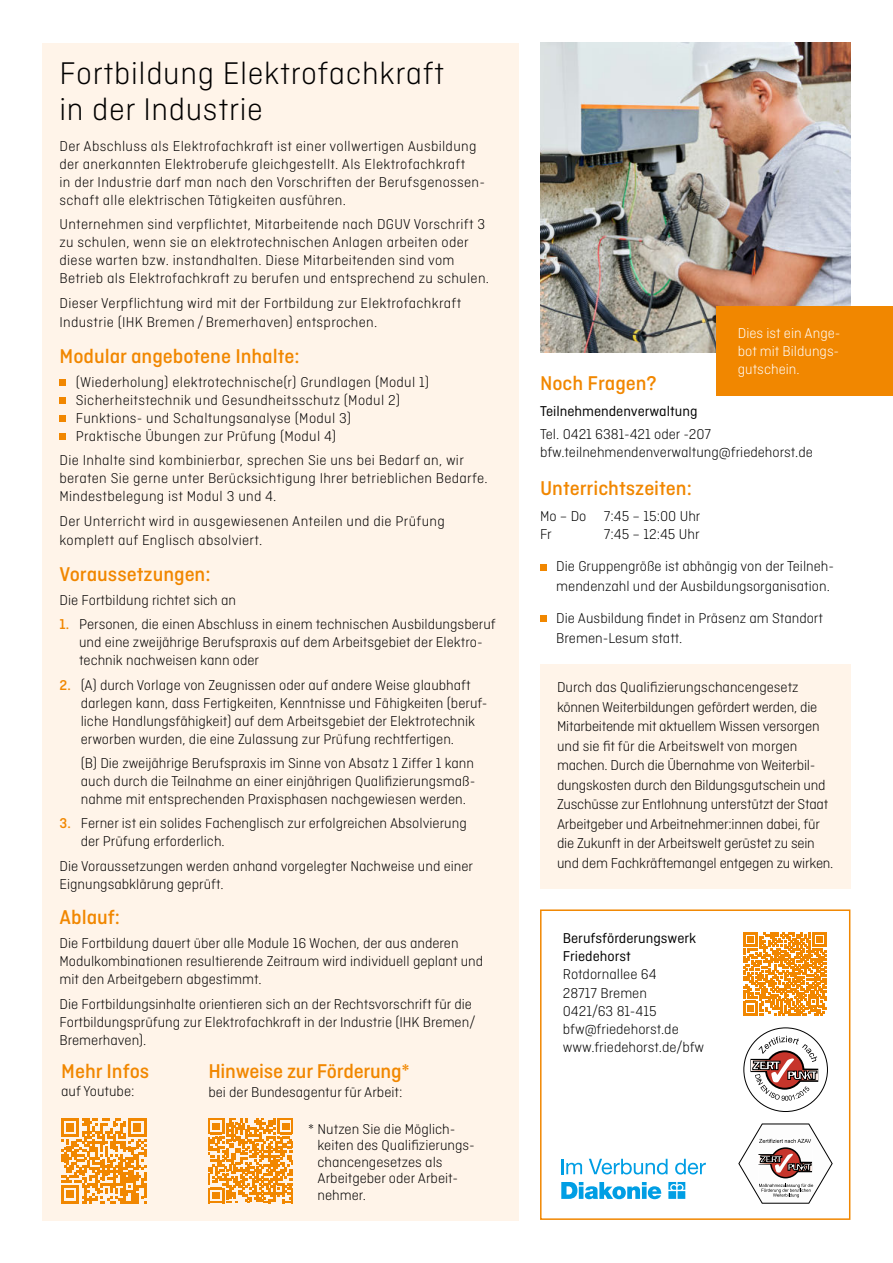
<style>
.page{position:relative;width:893px;height:1263px;background:#fff}
.page>*{position:absolute;margin:0;border:0;box-sizing:border-box;transform-origin:0 0}
.t1{font:300 33px/36px "Ciutadella";letter-spacing:.02em;color:#000}
.t2{font:500 21px "Ciutadella";color:#f18700}
.t3{font:300 15px/18px "Ciutadella";color:#000}
.t4{font:300 15px/18px "Ciutadella";letter-spacing:.02em;color:#000}
.t5{font:15px/18px "Ciutadella";color:#000}
.t6{font:300 15px/18px "Ciutadella";color:#fff}
.s1{font-weight:500;color:#f18700}
</style>
<div class="page">
<div style="left:43px;top:43px;width:476px;height:1177px;background:#fff4e9"></div>
<div style="left:60px;top:379px;width:6px;height:7px;background:#f18700"></div>
<div style="left:60px;top:397px;width:6px;height:7px;background:#f18700"></div>
<div style="left:60px;top:415px;width:6px;height:7px;background:#f18700"></div>
<div style="left:60px;top:433px;width:6px;height:7px;background:#f18700"></div>
<img style="left:540px;top:43px;width:310px;height:310px">
<svg style="left:540px;top:564px;width:6px;height:6px"></svg>
<svg style="left:540px;top:616px;width:6px;height:6px"></svg>
<div style="left:540px;top:909px;width:310px;height:311px;border:2px solid #f18700"></div>
<svg style="left:561px;top:1182px;width:124px;height:17px"></svg>
<svg style="left:561px;top:1159px;width:21px;height:15px"></svg>
<svg style="left:589px;top:1159px;width:78px;height:15px"></svg>
<svg style="left:675px;top:1159px;width:31px;height:15px"></svg>
<svg style="left:744px;top:932px;width:83px;height:83px"></svg>
<svg style="left:750px;top:1036px;width:68px;height:65px"></svg>
<svg style="left:738px;top:1123px;width:95px;height:80px"></svg>
<div style="left:540px;top:664px;width:310px;height:224px;background:#fff4e9"></div>
<div style="left:717px;top:306px;width:176px;height:89px;background:#f18700"></div>
<svg style="left:61px;top:1118px;width:85px;height:85px"></svg>
<svg style="left:208px;top:1118px;width:85px;height:85px"></svg>
<h1 class="t1" style="left:60px;top:56px;width:386px">Fortbildung Elektrofachkraft in der Industrie</h1>
<p class="t4" style="left:60px;top:138px;width:427px">Der Abschluss als Elektrofachkraft ist einer vollwertigen Ausbildung der anerkannten Elektroberufe gleichgestellt. Als Elektrofachkraft<br>in der Industrie darf man nach den Vorschriften der Berufsgenossen&shy;schaft alle elektrischen Tätigkeiten ausführen.</p>
<p class="t4" style="left:60px;top:216px;width:431px">Unternehmen sind verpflichtet, Mitarbeitende nach DGUV Vorschrift 3 zu schulen, wenn sie an elektrotechnischen Anlagen arbeiten oder diese warten bzw. instandhalten. Diese Mitarbeitenden sind vom Betrieb als Elektrofachkraft zu berufen und entsprechend zu schulen.</p>
<p class="t4" style="left:60px;top:294px;width:403px;line-height:19.5px">Dieser Verpflichtung wird mit der Fortbildung zur Elektrofachkraft<br>Industrie (IHK Bremen / Bremerhaven) entsprochen.</p>
<h2 class="t2" style="left:60px;top:346px;width:242px">Modular angebotene Inhalte:</h2>
<p class="t4" style="left:76px;top:373px;width:355px">(Wiederholung) elektrotechnische(r) Grundlagen (Modul 1)<br>Sicherheitstechnik und Gesundheitsschutz (Modul 2)<br>Funktions- und Schaltungsanalyse (Modul 3)<br>Praktische Übungen zur Prüfung (Modul 4)</p>
<p class="t4" style="left:60px;top:452px;width:430px">Die Inhalte sind kombinierbar, sprechen Sie uns bei Bedarf an, wir beraten Sie gerne unter Berücksichtigung Ihrer betrieblichen Bedarfe.<br>Mindestbelegung ist Modul 3 und 4.</p>
<p class="t4" style="left:60px;top:511px;width:387px;line-height:19.5px">Der Unterricht wird in ausgewiesenen Anteilen und die Prüfung komplett auf Englisch absolviert.</p>
<h2 class="t2" style="left:60px;top:564px;width:153px">Voraussetzungen:</h2>
<p class="t3" style="left:60px;top:591px;width:178px">Die Fortbildung richtet sich an</p>
<p class="t3" style="left:79px;top:616px;width:418px;text-indent:-20px"><span class="s1">1.</span> Personen, die einen Abschluss in einem technischen Ausbildungsberuf und eine zweijährige Berufspraxis auf dem Arbeitsgebiet der Elektro&shy;technik nachweisen kann oder</p>
<p class="t3" style="left:81px;top:676px;width:408px;text-indent:-21px"><span class="s1">2.</span> (A) durch Vorlage von Zeugnissen oder auf andere Weise glaubhaft darlegen kann, dass Fertigkeiten, Kenntnisse und Fähigkeiten (beruf&shy;liche Handlungsfähigkeit) auf dem Arbeitsgebiet der Elektrotechnik erworben wurden, die eine Zulassung zur Prüfung rechtfertigen.</p>
<p class="t3" style="left:81px;top:754px;width:395px;text-align:justify">(B) Die zweijährige Berufspraxis im Sinne von Absatz 1 Ziffer 1 kann auch durch die Teilnahme an einer einjährigen Qualifizierungsmaß&shy;nahme mit entsprechenden Praxisphasen nachgewiesen werden.</p>
<p class="t3" style="left:81px;top:815px;width:388px;text-indent:-21px"><span class="s1">3.</span> Ferner ist ein solides Fachenglisch zur erfolgreichen Absolvierung der Prüfung erforderlich.</p>
<p class="t3" style="left:60px;top:857px;width:415px">Die Voraussetzungen werden anhand vorgelegter Nachweise und einer<br>Eignungsabklärung geprüft.</p>
<h2 class="t2" style="left:60px;top:908px;width:62px">Ablauf:</h2>
<p class="t3" style="left:60px;top:935px;width:425px">Die Fortbildung dauert über alle Module 16 Wochen, der aus anderen<br>Modulkombinationen resultierende Zeitraum wird individuell geplant und mit den Arbeitgebern abgestimmt.</p>
<p class="t3" style="left:60px;top:995px;width:417px">Die Fortbildungsinhalte orientieren sich an der Rechtsvorschrift für die<br>Fortbildungsprüfung zur Elektrofachkraft in der Industrie (IHK Bremen/<br>Bremerhaven).</p>
<h2 class="t2" style="left:61px;top:1061px;width:90px">Mehr Infos</h2>
<p class="t3" style="left:61px;top:1082px;width:75px">auf Youtube:</p>
<h2 class="t2" style="left:208px;top:1061px;width:203px">Hinweise zur Förderung*</h2>
<p class="t3" style="left:208px;top:1084px;width:196px">bei der Bundesagentur für Arbeit:</p>
<p class="t3" style="left:318px;top:1121px;width:156px;line-height:16.5px;text-indent:-9px">* Nutzen Sie die Möglich&shy;keiten des Qualifizierungs&shy;chancengesetzes als<br>Arbeitgeber oder Arbeit&shy;nehmer.</p>
<p class="t6" style="left:738px;top:325px;width:104px">Dies ist ein Ange&shy;bot mit Bildungs&shy;gutschein.</p>
<h2 class="t2" style="left:540px;top:374px;width:118px">Noch Fragen?</h2>
<p class="t5" style="left:540px;top:404px;width:159px">Teilnehmendenverwaltung</p>
<p class="t3" style="left:540px;top:425px;width:274px">Tel. 0421 6381-421 oder -207 bfw.teilnehmendenverwaltung@friedehorst.de</p>
<h2 class="t2" style="left:540px;top:479px;width:153px">Unterrichtszeiten:</h2>
<p class="t3" style="left:540px;top:508px;width:162px">Mo – Do 7:45 – 15:00 Uhr<br>Fr</p>
<p class="t3" style="left:556px;top:519px;width:279px;line-height:32.2px;text-indent:48px">7:45 – 12:45 Uhr<br>Die Gruppengröße ist abhängig von der Teilneh-</p>
<p class="t3" style="left:556px;top:570px;width:275px;line-height:32.2px">mendenzahl und der Ausbildungsorganisation.<br>Die Ausbildung findet in Präsenz am Standort</p>
<p class="t3" style="left:556px;top:629px;width:128px">Bremen-Lesum statt.</p>
<p class="t3" style="left:557px;top:678px;width:278px;line-height:19.5px">Durch das Qualifizierungschancengesetz können Weiterbildungen gefördert werden, die Mitarbeitende mit aktuellem Wissen versorgen und sie fit für die Arbeitswelt von morgen machen. Durch die Übernahme von Weiterbil&shy;dungskosten durch den Bildungsgutschein und Zuschüsse zur Entlohnung unterstützt der Staat Arbeitgeber und Arbeitnehmer:innen dabei, für die Zukunft in der Arbeitswelt gerüstet zu sein und dem Fachkräftemangel entgegen zu wirken.</p>
<p class="t5" style="left:563px;top:931px;width:135px">Berufsförderungswerk<br>Friedehorst</p>
<p class="t3" style="left:563px;top:966px;width:143px">Rotdornallee 64<br>28717 Bremen<br>0421/63 81-415 bfw@friedehorst.de www.friedehorst.de/bfw</p>
</div>
